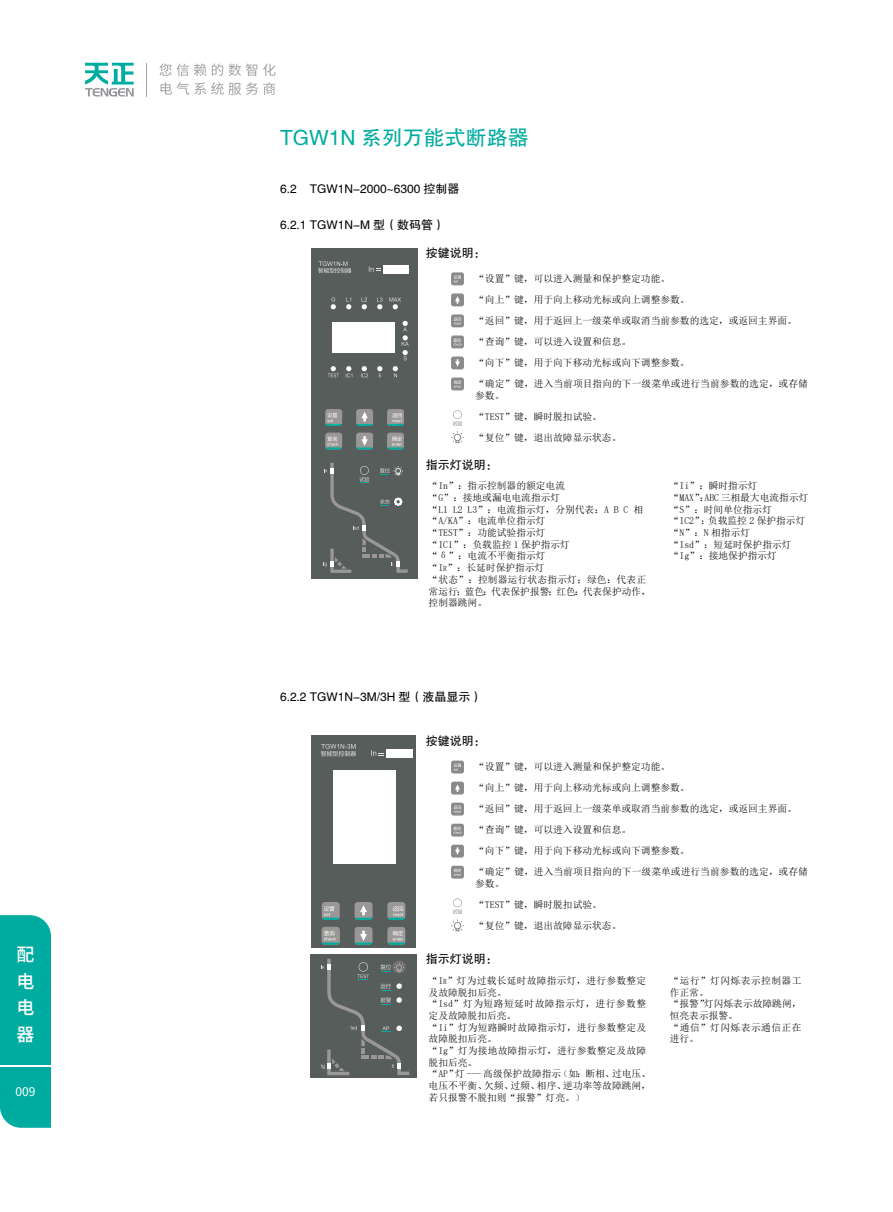
<style>
.page{position:relative;width:893px;height:1212px;background:#fff}
.page>*{position:absolute;margin:0;border:0;box-sizing:border-box;transform-origin:0 0}
.t1{font:21px "FZHTK GBK1 0";color:#00aca0}
.t2{font:500 18px/26.4px "Source Han Sans CN";color:#fff;text-align:justify}
.t3{font:12px "FZHTK GBK1 0";color:#000}
.t4{font:12px "Source Han Sans CN";color:#fff}
.t5{font:9.75px/11.7px "Sim Sun";color:#000}
.t6{font:9.75px/11.7px "Sim Sun";letter-spacing:.045em;color:#000}
.s1{font-size:7.5px}
</style>
<div class="page">
<div style="left:0;top:915px;width:51px;height:213px;background:#00aca0"></div>
<hr style="left:0;top:1065px;width:51px;height:2px;background:#fff">
<svg style="left:159px;top:63px;width:98px;height:13px"></svg>
<svg style="left:263px;top:63px;width:13px;height:13px"></svg>
<svg style="left:161px;top:82px;width:114px;height:13px"></svg>
<svg style="left:85px;top:63px;width:49px;height:33px"></svg>
<hr style="left:146px;top:63px;width:1px;height:33px;background:#9fa0a0">
<div style="left:451px;top:272px;width:13px;height:13px;background:#8a8a8a;border-radius:2px"></div>
<svg style="left:454px;top:275px;width:7px;height:7px"></svg>
<svg style="left:451px;top:335px;width:13px;height:13px"></svg>
<svg style="left:453px;top:338px;width:9px;height:7px"></svg>
<svg style="left:451px;top:314px;width:13px;height:13px"></svg>
<svg style="left:454px;top:317px;width:7px;height:7px"></svg>
<div style="left:451px;top:377px;width:13px;height:13px;background:#8a8a8a;border-radius:2px"></div>
<svg style="left:454px;top:380px;width:7px;height:8px"></svg>
<div style="left:451px;top:293px;width:13px;height:13px;background:#8a8a8a;border-radius:2px"></div>
<svg style="left:455px;top:296px;width:5px;height:8px"></svg>
<div style="left:451px;top:356px;width:13px;height:13px;background:#8a8a8a;border-radius:2px"></div>
<svg style="left:455px;top:359px;width:5px;height:8px"></svg>
<svg style="left:451px;top:410px;width:13px;height:33px"></svg>
<div style="left:451px;top:760px;width:13px;height:13px;background:#8a8a8a;border-radius:2px"></div>
<svg style="left:454px;top:763px;width:7px;height:8px"></svg>
<div style="left:451px;top:824px;width:13px;height:12px;background:#8a8a8a;border-radius:2px"></div>
<svg style="left:453px;top:826px;width:9px;height:8px"></svg>
<div style="left:451px;top:803px;width:13px;height:12px;background:#8a8a8a;border-radius:2px"></div>
<svg style="left:454px;top:805px;width:7px;height:8px"></svg>
<div style="left:451px;top:866px;width:13px;height:13px;background:#8a8a8a;border-radius:2px"></div>
<svg style="left:454px;top:868px;width:7px;height:8px"></svg>
<div style="left:451px;top:782px;width:13px;height:12px;background:#8a8a8a;border-radius:2px"></div>
<svg style="left:455px;top:784px;width:5px;height:8px"></svg>
<div style="left:451px;top:845px;width:13px;height:12px;background:#8a8a8a;border-radius:2px"></div>
<svg style="left:455px;top:847px;width:5px;height:8px"></svg>
<svg style="left:451px;top:898px;width:13px;height:33px"></svg>
<div style="left:310px;top:954px;width:106px;height:123px;background:#575d5b"></div>
<div style="left:311px;top:735px;width:104px;height:213px;background:#575d5b"></div>
<div style="left:322px;top:902px;width:18px;height:18px;background:#9a9896;border-radius:3px"></div>
<div style="left:355px;top:927px;width:18px;height:18px;background:#9a9896;border-radius:3px"></div>
<div style="left:387px;top:902px;width:18px;height:18px;background:#9a9896;border-radius:3px"></div>
<div style="left:355px;top:902px;width:18px;height:18px;background:#9a9896;border-radius:3px"></div>
<div style="left:334px;top:770px;width:62px;height:94px;background:#fff"></div>
<div style="left:386px;top:749px;width:27px;height:8px;background:#fff"></div>
<svg style="left:355px;top:905px;width:17px;height:15px"></svg>
<svg style="left:355px;top:931px;width:17px;height:14px"></svg>
<svg style="left:321px;top:744px;width:35px;height:12px"></svg>
<svg style="left:371px;top:750px;width:13px;height:6px"></svg>
<svg style="left:322px;top:906px;width:18px;height:14px"></svg>
<div style="left:322px;top:927px;width:18px;height:18px;background:#9a9896;border-radius:3px"></div>
<div style="left:387px;top:927px;width:18px;height:18px;background:#9a9896;border-radius:3px"></div>
<svg style="left:388px;top:906px;width:17px;height:14px"></svg>
<svg style="left:388px;top:930px;width:17px;height:15px"></svg>
<svg style="left:322px;top:930px;width:18px;height:15px"></svg>
<svg style="left:321px;top:959px;width:88px;height:116px"></svg>
<div style="left:311px;top:248px;width:107px;height:330px;background:#575d5b"></div>
<div style="left:325px;top:433px;width:17px;height:16px;background:#9a9896;border-radius:3px"></div>
<div style="left:325px;top:409px;width:17px;height:17px;background:#9a9896;border-radius:3px"></div>
<div style="left:356px;top:433px;width:17px;height:16px;background:#9a9896;border-radius:3px"></div>
<div style="left:356px;top:409px;width:17px;height:17px;background:#9a9896;border-radius:3px"></div>
<div style="left:387px;top:433px;width:17px;height:16px;background:#9a9896;border-radius:3px"></div>
<div style="left:387px;top:409px;width:17px;height:17px;background:#9a9896;border-radius:3px"></div>
<div style="left:332px;top:322px;width:63px;height:30px;background:#fff"></div>
<svg style="left:328px;top:366px;width:11px;height:11px"></svg>
<svg style="left:346px;top:366px;width:6px;height:11px"></svg>
<svg style="left:361px;top:366px;width:7px;height:11px"></svg>
<svg style="left:325px;top:413px;width:17px;height:13px"></svg>
<svg style="left:325px;top:436px;width:17px;height:13px"></svg>
<svg style="left:387px;top:413px;width:17px;height:13px"></svg>
<svg style="left:387px;top:436px;width:17px;height:13px"></svg>
<svg style="left:356px;top:412px;width:17px;height:14px"></svg>
<svg style="left:356px;top:436px;width:17px;height:13px"></svg>
<svg style="left:377px;top:297px;width:6px;height:12px"></svg>
<svg style="left:362px;top:297px;width:5px;height:12px"></svg>
<svg style="left:346px;top:297px;width:5px;height:12px"></svg>
<svg style="left:331px;top:297px;width:5px;height:12px"></svg>
<svg style="left:389px;top:298px;width:12px;height:11px"></svg>
<svg style="left:402px;top:321px;width:7px;height:39px"></svg>
<svg style="left:393px;top:366px;width:5px;height:11px"></svg>
<svg style="left:377px;top:366px;width:5px;height:11px"></svg>
<div style="left:384px;top:265px;width:25px;height:8px;background:#fff"></div>
<svg style="left:369px;top:266px;width:12px;height:6px"></svg>
<svg style="left:318px;top:261px;width:33px;height:12px"></svg>
<svg style="left:323px;top:463px;width:85px;height:110px"></svg>
<h2 class="t2" style="left:17px;top:942px;width:19px">配电电器</h2>
<p class="t4" style="left:16px;top:1084px;width:21px">009</p>
<h1 class="t1" style="left:280px;top:127px;width:250px">TGW1N 系列万能式断路器</h1>
<p class="t3" style="left:280px;top:182px;width:181px">6.2 TGW1N-2000~6300 控制器</p>
<p class="t3" style="left:280px;top:218px;width:167px">6.2.1 TGW1N-M 型（数码管）</p>
<p class="t3" style="left:426px;top:246px;width:61px">按键说明：</p>
<p class="t5" style="left:475px;top:268px;width:334px;line-height:21px">“设置”键，可以进入测量和保护整定功能。<br>“向上”键，用于向上移动光标或向上调整参数。<br>“返回”键，用于返回上一级菜单或取消当前参数的选定，或返回主界面。“查询”键，可以进入设置和信息。<br>“向下”键，用于向下移动光标或向下调整参数。<br>“确定”键，进入当前项目指向的下一级菜单或进行当前参数的选定，或存储</p>
<p class="t5" style="left:475px;top:385px;width:148px;line-height:21px">参数。<br>“TEST”键，瞬时脱扣试验。<br>“复位”键，退出故障显示状态。</p>
<p class="t3" style="left:426px;top:458px;width:73px">指示灯说明：</p>
<p class="t5" style="left:429px;top:480px;width:224px">“In”：指示控制器的额定电流<br>“G”：接地或漏电电流指示灯<br>“L1 L2 L3”：电流指示灯，分别代表：A B C 相“A/KA”：电流单位指示灯<br>“TEST”：功能试验指示灯<br>“IC1”：负载监控 1 保护指示灯<br>“δ”：电流不平衡指示灯<br>“I<span class="s1">R</span>”：长延时保护指示灯<br>“状态”：控制器运行状态指示灯；绿色：代表正常运行；蓝色：代表保护报警；红色：代表保护动作，控制器跳闸。</p>
<p class="t5" style="left:670px;top:480px;width:140px">“Ii”：瞬时指示灯<br>“MAX”：ABC 三相最大电流指示灯“S”：时间单位指示灯“IC2”：负载监控 2 保护指示灯“N”：N 相指示灯<br>“Isd”：短延时保护指示灯“Ig”：接地保护指示灯</p>
<p class="t3" style="left:280px;top:690px;width:204px">6.2.2 TGW1N-3M/3H 型（液晶显示）</p>
<p class="t3" style="left:426px;top:734px;width:61px">按键说明：</p>
<p class="t5" style="left:475px;top:756px;width:334px;line-height:21px">“设置”键，可以进入测量和保护整定功能。<br>“向上”键，用于向上移动光标或向上调整参数。<br>“返回”键，用于返回上一级菜单或取消当前参数的选定，或返回主界面。“查询”键，可以进入设置和信息。<br>“向下”键，用于向下移动光标或向下调整参数。<br>“确定”键，进入当前项目指向的下一级菜单或进行当前参数的选定，或存储</p>
<p class="t5" style="left:475px;top:873px;width:148px;line-height:21px">参数。<br>“TEST”键，瞬时脱扣试验。<br>“复位”键，退出故障显示状态。</p>
<p class="t3" style="left:426px;top:952px;width:73px">指示灯说明：</p>
<p class="t5" style="left:429px;top:974px;width:224px">“I<span class="s1">R</span>”灯为过载长延时故障指示灯，进行参数整定及故障脱扣后亮。<br>“Isd”灯为短路短延时故障指示灯，进行参数整定及故障脱扣后亮。<br>“Ii”灯为短路瞬时故障指示灯，进行参数整定及故障脱扣后亮。<br>“Ig”灯为接地故障指示灯，进行参数整定及故障脱扣后亮。<br>“AP”灯 --- 高级保护故障指示（如：断相、过电压、电压不平衡、欠频、过频、相序、逆功率等故障跳闸，若只报警不脱扣则“报警”灯亮。）</p>
<p class="t6" style="left:670px;top:974px;width:133px">“运行”灯闪烁表示控制器工作正常。<br>“报警”灯闪烁表示故障跳闸，恒亮表示报警。<br>“通信”灯闪烁表示通信正在进行。</p>
</div>
